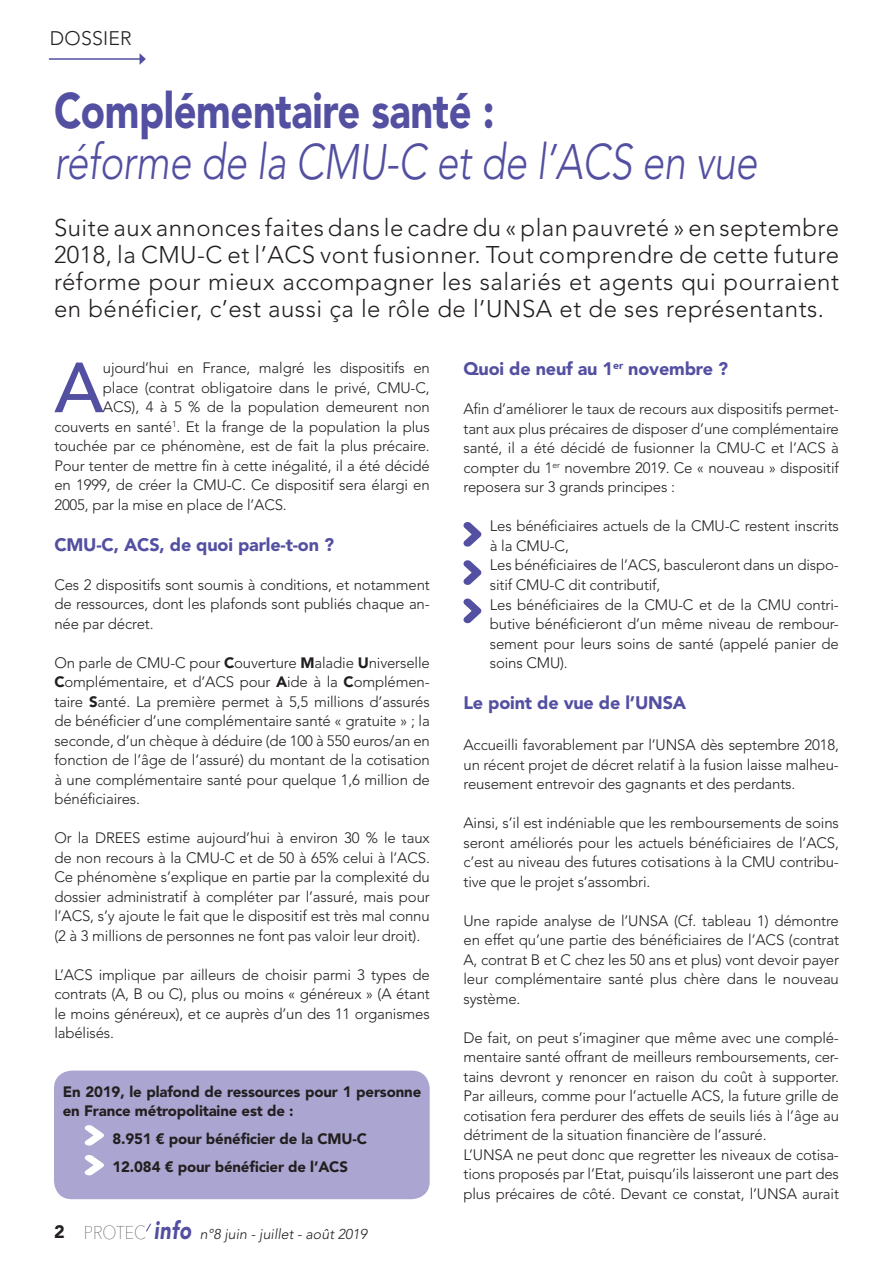
<style>
.page{position:relative;width:893px;height:1263px;background:#fff}
.page>*{position:absolute;margin:0;border:0;box-sizing:border-box;transform-origin:0 0}
.t1{font:500 70.05px "Avenir LT Std";color:#534fa1}
.t2{font:italic 300 49.5px "Avenir LT Std";letter-spacing:-.01em;color:#534fa1;scale:.81 1}
.t3{font:900 49.5px "Avenir LT Std";letter-spacing:-.01em;color:#534fa1;scale:.81 1}
.t4{font:300 24px/27px "Avenir LT Std";letter-spacing:.02em;color:#231f20;text-align:justify}
.t5{font:300 19.5px "Avenir LT Std";letter-spacing:.01em;color:#231f20}
.t6{font:900 18px "Avenir LT Std";letter-spacing:-.01em;color:#534fa1}
.t7{font:300 15px/19.5px "Avenir LT Std";letter-spacing:-.01em;color:#231f20;text-align:justify}
.t8{font:900 15px/19.5px "Avenir LT Std";letter-spacing:-.01em;color:#231f20}
.t9{font:italic 300 14.25px "Avenir LT Std";color:#231f20}
.s1{font-weight:900}
.s2{font-weight:900;font-style:normal;font-size:18px}
.s3{font-family:"Avenir Next";font-weight:200;font-style:normal;font-size:18.45px}
.s4{font-weight:900;font-size:24.75px;color:#534fa1}
</style>
<div class="page">
<svg style="left:146px;top:1223px;width:5px;height:9px"></svg>
<div style="left:54px;top:1070px;width:376px;height:129px;background:#aba6d1;border-radius:18px"></div>
<hr style="left:49px;top:58px;width:91px;height:2px;background:#534fa1">
<svg style="left:140px;top:53px;width:6px;height:12px"></svg>
<svg style="left:463px;top:598px;width:18px;height:26px"></svg>
<svg style="left:463px;top:522px;width:18px;height:25px"></svg>
<svg style="left:463px;top:560px;width:18px;height:25px"></svg>
<svg style="left:84px;top:1125px;width:20px;height:21px"></svg>
<svg style="left:84px;top:1155px;width:20px;height:21px"></svg>
<p class="t5" style="left:50px;top:27px;width:83px">DOSSIER</p>
<p class="t3" style="left:54px;top:80px;width:545px">Complémentaire santé :</p>
<p class="t2" style="left:54px;top:132px;width:870px">réforme de la CMU-C et de l’ACS en vue</p>
<p class="t4" style="left:54px;top:214px;width:786px">Suite aux annonces faites dans le cadre du « plan pauvreté » en septembre 2018, la CMU-C et l’ACS vont fusionner. Tout comprendre de cette future réforme pour mieux accompagner les salariés et agents qui pourraient en bénéficier, c’est aussi ça le rôle de l’UNSA et de ses représentants.</p>
<p class="t1" style="left:54px;top:347px;width:51px">A</p>
<p class="t7" style="left:103px;top:358px;width:328px">ujourd’hui en France, malgré les dispositifs en</p>
<p class="t7" style="left:103px;top:378px;width:328px">place (contrat obligatoire dans le privé, CMU-C,</p>
<p class="t7" style="left:103px;top:397px;width:328px">ACS), 4 à 5 % de la population demeurent non</p>
<p class="t7" style="left:54px;top:417px;width:377px">couverts en santé<sup>1</sup>. Et la frange de la population la plus</p>
<p class="t7" style="left:54px;top:436px;width:377px">touchée par ce phénomène, est de fait la plus précaire.</p>
<p class="t7" style="left:54px;top:456px;width:377px">Pour tenter de mettre fin à cette inégalité, il a été décidé</p>
<p class="t7" style="left:54px;top:475px;width:377px">en 1999, de créer la CMU-C. Ce dispositif sera élargi en</p>
<p class="t7" style="left:54px;top:495px;width:234px">2005, par la mise en place de l’ACS.</p>
<p class="t6" style="left:54px;top:534px;width:281px">CMU-C, ACS, de quoi parle-t-on ?</p>
<p class="t7" style="left:54px;top:575px;width:377px">Ces 2 dispositifs sont soumis à conditions, et notamment de ressources, dont les plafonds sont publiés chaque an&shy;née par décret.</p>
<p class="t7" style="left:54px;top:653px;width:377px">On parle de CMU-C pour <span class="s1">C</span>ouverture <span class="s1">M</span>aladie <span class="s1">U</span>niverselle <span class="s1">C</span>omplémentaire, et d’ACS pour <span class="s1">A</span>ide à la <span class="s1">C</span>omplémen&shy;taire <span class="s1">S</span>anté. La première permet à 5,5 millions d’assurés de bénéficier d’une complémentaire santé « gratuite » ; la seconde, d’un chèque à déduire (de 100 à 550 euros/an en fonction de l’âge de l’assuré) du montant de la cotisation à une complémentaire santé pour quelque 1,6 million de bénéficiaires.</p>
<p class="t7" style="left:54px;top:828px;width:377px">Or la DREES estime aujourd’hui à environ 30 % le taux de non recours à la CMU-C et de 50 à 65% celui à l’ACS.<br>Ce phénomène s’explique en partie par la complexité du dossier administratif à compléter par l’assuré, mais pour l’ACS, s’y ajoute le fait que le dispositif est très mal connu (2 à 3 millions de personnes ne font pas valoir leur droit).</p>
<p class="t7" style="left:54px;top:965px;width:377px">L’ACS implique par ailleurs de choisir parmi 3 types de contrats (A, B ou C), plus ou moins « généreux » (A étant le moins généreux), et ce auprès d’un des 11 organismes labélisés.</p>
<p class="t8" style="left:63px;top:1082px;width:360px">En 2019, le plafond de ressources pour 1 personne en France métropolitaine est de :</p>
<p class="t8" style="left:112px;top:1129px;width:256px">8.951 € pour bénéficier de la CMU-C</p>
<p class="t8" style="left:112px;top:1157px;width:237px">12.084 € pour bénéficier de l’ACS</p>
<p class="t9" style="left:54px;top:1225px;width:315px"><span class="s2">2</span> <span class="s3">PROTEC</span> <span class="s4">info</span> n°8 juin - juillet - août 2019</p>
<p class="t6" style="left:463px;top:358px;width:266px">Quoi de neuf au 1<sup>er</sup> novembre ?</p>
<p class="t7" style="left:463px;top:400px;width:377px">Afin d’améliorer le taux de recours aux dispositifs permet&shy;tant aux plus précaires de disposer d’une complémentaire santé, il a été décidé de fusionner la CMU-C et l’ACS à compter du 1<sup>er</sup> novembre 2019. Ce « nouveau » dispositif reposera sur 3 grands principes :</p>
<p class="t7" style="left:490px;top:517px;width:351px">Les bénéficiaires actuels de la CMU-C restent inscrits à la CMU-C,</p>
<p class="t7" style="left:490px;top:556px;width:351px">Les bénéficiaires de l’ACS, basculeront dans un dispo&shy;sitif CMU-C dit contributif,</p>
<p class="t7" style="left:490px;top:595px;width:351px">Les bénéficiaires de la CMU-C et de la CMU contri&shy;butive bénéficieront d’un même niveau de rembour&shy;sement pour leurs soins de santé (appelé panier de soins CMU).</p>
<p class="t6" style="left:463px;top:692px;width:224px">Le point de vue de l’UNSA</p>
<p class="t7" style="left:463px;top:735px;width:377px">Accueilli favorablement par l’UNSA dès septembre 2018, un récent projet de décret relatif à la fusion laisse malheu&shy;reusement entrevoir des gagnants et des perdants.</p>
<p class="t7" style="left:463px;top:813px;width:377px">Ainsi, s’il est indéniable que les remboursements de soins seront améliorés pour les actuels bénéficiaires de l’ACS, c’est au niveau des futures cotisations à la CMU contribu&shy;tive que le projet s’assombri.</p>
<p class="t7" style="left:463px;top:911px;width:377px">Une rapide analyse de l’UNSA (Cf. tableau 1) démontre en effet qu’une partie des bénéficiaires de l’ACS (contrat A, contrat B et C chez les 50 ans et plus) vont devoir payer leur complémentaire santé plus chère dans le nouveau système.</p>
<p class="t7" style="left:463px;top:1028px;width:377px">De fait, on peut s’imaginer que même avec une complé&shy;mentaire santé offrant de meilleurs remboursements, cer&shy;tains devront y renoncer en raison du coût à supporter.<br>Par ailleurs, comme pour l’actuelle ACS, la future grille de cotisation fera perdurer des effets de seuils liés à l’âge au détriment de la situation financière de l’assuré.</p>
<p class="t7" style="left:463px;top:1145px;width:377px">L’UNSA ne peut donc que regretter les niveaux de cotisa&shy;tions proposés par l’Etat, puisqu’ils laisseront une part des plus précaires de côté. Devant ce constat, l’UNSA aurait</p>
</div>
